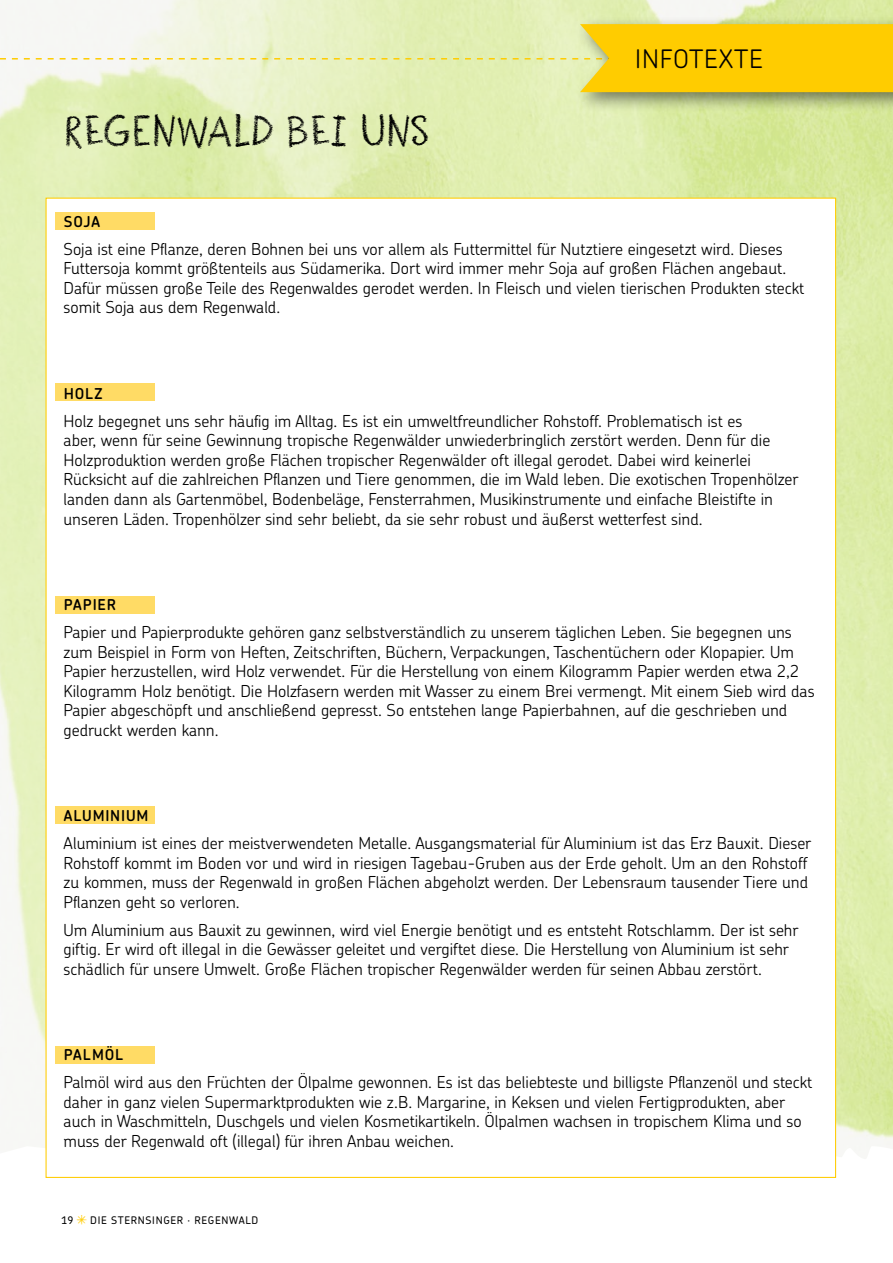
<style>
.page{position:relative;width:893px;height:1263px;background:#fff}
.page>*{position:absolute;margin:0;border:0;box-sizing:border-box;transform-origin:0 0}
.t1{font:37.5px "Sternsinger";color:#000}
.t2{font:300 25.5px "Chevin Pro";letter-spacing:.035em;color:#000}
.t3{font:300 16.5px/19.5px "Chevin Pro";color:#000}
.t4{font:600 15px "Chevin Pro";letter-spacing:.055em;color:#000}
.t5{font:500 10.5px "Chevin Pro";letter-spacing:.065em;color:#000}
.s1{font-family:"Sternsinger";font-weight:400;color:#fc0}
</style>
<div class="page">
<img style="left:0;top:0;width:893px;height:1161px">
<div style="left:574px;top:16px;width:319px;height:96px;background:#000;opacity:.5"></div>
<svg style="left:0;top:24px;width:893px;height:68px;background:#f0e486"></svg>
<div style="left:46px;top:198px;width:790px;height:979px;background:#fff"></div>
<div style="left:55px;top:213px;width:99px;height:17px;background:#ffdb65"></div>
<div style="left:55px;top:383px;width:99px;height:18px;background:#ffdb65"></div>
<div style="left:55px;top:596px;width:99px;height:18px;background:#ffdb65"></div>
<div style="left:55px;top:806px;width:99px;height:18px;background:#ffdb65"></div>
<div style="left:55px;top:1046px;width:99px;height:18px;background:#ffdb65"></div>
<h1 class="t1" style="left:64px;top:104px;width:368px">REGENWALD BEI UNS</h1>
<h2 class="t2" style="left:635px;top:41px;width:130px">INFOTEXTE</h2>
<p class="t4" style="left:64px;top:212px;width:38px">SOJA</p>
<p class="t3" style="left:64px;top:239px;width:742px">Soja ist eine Pflanze, deren Bohnen bei uns vor allem als Futtermittel für Nutztiere eingesetzt wird. Dieses Futtersoja kommt größtenteils aus Südamerika. Dort wird immer mehr Soja auf großen Flächen angebaut.<br>Dafür müssen große Teile des Regenwaldes gerodet werden. In Fleisch und vielen tierischen Produkten steckt somit Soja aus dem Regenwald.</p>
<p class="t4" style="left:64px;top:384px;width:40px">HOLZ</p>
<p class="t3" style="left:64px;top:411px;width:736px">Holz begegnet uns sehr häufig im Alltag. Es ist ein umweltfreundlicher Rohstoff. Problematisch ist es<br>aber, wenn für seine Gewinnung tropische Regenwälder unwiederbringlich zerstört werden. Denn für die Holzproduktion werden große Flächen tropischer Regenwälder oft illegal gerodet. Dabei wird keinerlei Rücksicht auf die zahlreichen Pflanzen und Tiere genommen, die im Wald leben. Die exotischen Tropenhölzer landen dann als Gartenmöbel, Bodenbeläge, Fensterrahmen, Musikinstrumente und einfache Bleistifte in unseren Läden. Tropenhölzer sind sehr beliebt, da sie sehr robust und äußerst wetterfest sind.</p>
<p class="t4" style="left:64px;top:595px;width:54px">PAPIER</p>
<p class="t3" style="left:64px;top:622px;width:752px">Papier und Papierprodukte gehören ganz selbstverständlich zu unserem täglichen Leben. Sie begegnen uns zum Beispiel in Form von Heften, Zeitschriften, Büchern, Verpackungen, Taschentüchern oder Klopapier. Um Papier herzustellen, wird Holz verwendet. Für die Herstellung von einem Kilogramm Papier werden etwa 2,2<br>Kilogramm Holz benötigt. Die Holzfasern werden mit Wasser zu einem Brei vermengt. Mit einem Sieb wird das Papier abgeschöpft und anschließend gepresst. So entstehen lange Papierbahnen, auf die geschrieben und gedruckt werden kann.</p>
<p class="t4" style="left:64px;top:806px;width:86px">ALUMINIUM</p>
<p class="t3" style="left:64px;top:833px;width:749px">Aluminium ist eines der meistverwendeten Metalle. Ausgangsmaterial für Aluminium ist das Erz Bauxit. Dieser Rohstoff kommt im Boden vor und wird in riesigen Tagebau-Gruben aus der Erde geholt. Um an den Rohstoff zu kommen, muss der Regenwald in großen Flächen abgeholzt werden. Der Lebensraum tausender Tiere und Pflanzen geht so verloren.</p>
<p class="t3" style="left:64px;top:919px;width:737px">Um Aluminium aus Bauxit zu gewinnen, wird viel Energie benötigt und es entsteht Rotschlamm. Der ist sehr giftig. Er wird oft illegal in die Gewässer geleitet und vergiftet diese. Die Herstellung von Aluminium ist sehr schädlich für unsere Umwelt. Große Flächen tropischer Regenwälder werden für seinen Abbau zerstört.</p>
<p class="t4" style="left:64px;top:1045px;width:61px">PALMÖL</p>
<p class="t3" style="left:64px;top:1072px;width:750px">Palmöl wird aus den Früchten der Ölpalme gewonnen. Es ist das beliebteste und billigste Pflanzenöl und steckt daher in ganz vielen Supermarktprodukten wie z.B. Margarine, in Keksen und vielen Fertigprodukten, aber auch in Waschmitteln, Duschgels und vielen Kosmetikartikeln. Ölpalmen wachsen in tropischem Klima und so muss der Regenwald oft (illegal) für ihren Anbau weichen.</p>
<p class="t5" style="left:62px;top:1213px;width:198px">19 <span class="s1">*</span> DIE STERNSINGER · REGENWALD</p>
</div>
